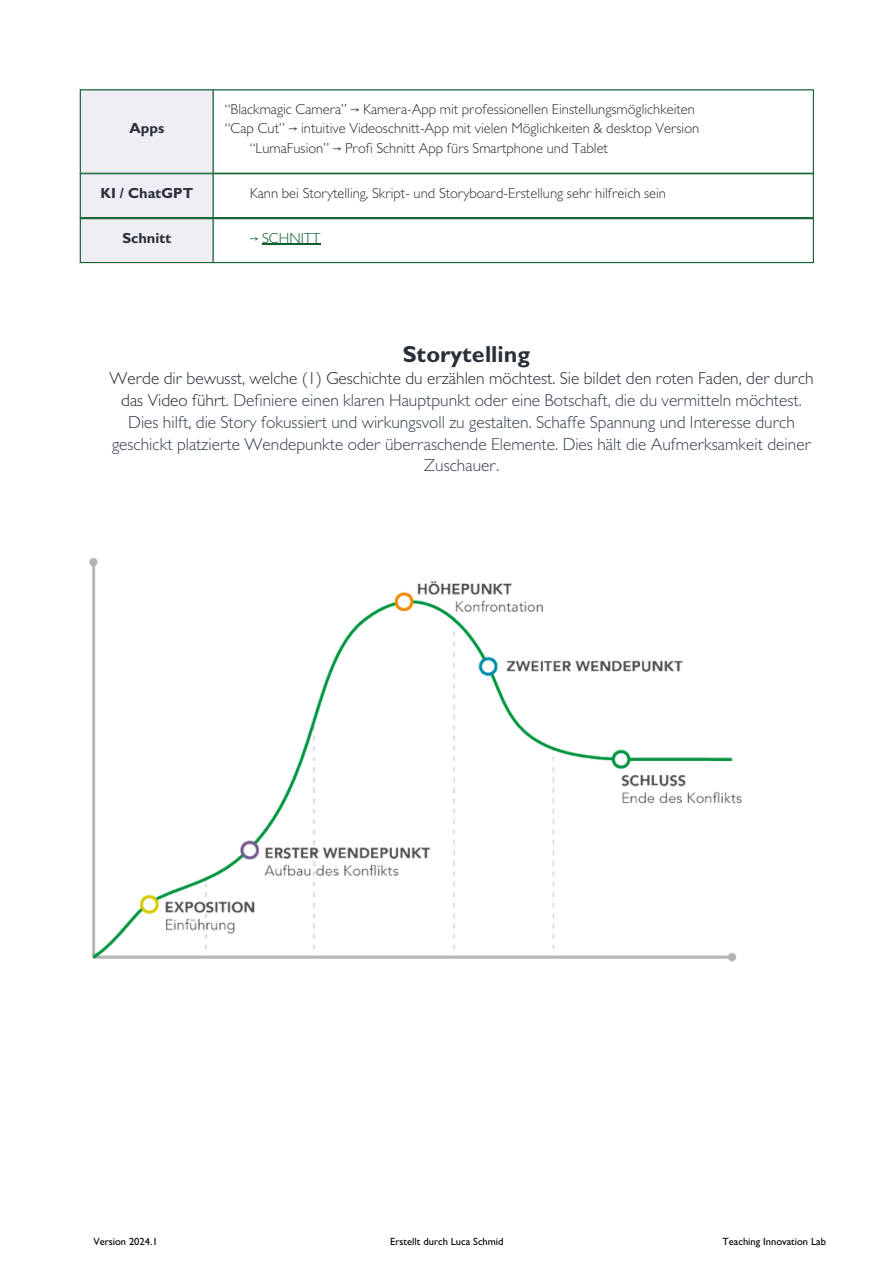
<style>
.page{position:relative;width:894px;height:1264px;background:#fff}
.page>*{position:absolute;margin:0;border:0;box-sizing:border-box;transform-origin:0 0}
.t1{font:700 23.25px "Gill Sans MT Pro";color:#293039}
.t2{font:300 17.4px/21.8px "Gill Sans MT Pro";color:#374151;text-align:center}
.t3{font:300 14.55px "Gill Sans MT Pro";color:#293039}
.t4{font:700 14.55px "Gill Sans MT Pro";color:#293039}
.t5{font:300 14.55px "Gill Sans MT Pro";color:#0a5f2d}
.t6{font:500 10.5px "Gill Sans MT Pro";color:#000}
.s1{font-family:"Free Mono";font-weight:400}
.s2{color:#293039}
</style>
<div class="page">
<div style="left:80px;top:218px;width:133px;height:45px;background:#f0eef4"></div>
<hr style="left:262px;top:244px;width:58px;height:1px;background:#0a5f2d">
<hr style="left:80px;top:219px;width:1px;height:43px;background:#0a5f2d">
<hr style="left:212px;top:219px;width:1px;height:43px;background:#0a5f2d">
<hr style="left:812px;top:219px;width:1px;height:43px;background:#0a5f2d">
<hr style="left:80px;top:218px;width:733px;height:1px;background:#0a5f2d">
<hr style="left:80px;top:262px;width:733px;height:1px;background:#0a5f2d">
<div style="left:80px;top:173px;width:133px;height:45px;background:#f0eef4"></div>
<hr style="left:80px;top:174px;width:1px;height:43px;background:#0a5f2d">
<hr style="left:212px;top:174px;width:1px;height:43px;background:#0a5f2d">
<hr style="left:812px;top:174px;width:1px;height:43px;background:#0a5f2d">
<hr style="left:80px;top:217px;width:733px;height:1px;background:#0a5f2d">
<div style="left:80px;top:90px;width:133px;height:83px;background:#f0eef4"></div>
<hr style="left:80px;top:90px;width:1px;height:83px;background:#0a5f2d">
<hr style="left:212px;top:90px;width:1px;height:83px;background:#0a5f2d">
<hr style="left:812px;top:90px;width:1px;height:83px;background:#0a5f2d">
<hr style="left:80px;top:89px;width:733px;height:1px;background:#0a5f2d">
<hr style="left:80px;top:173px;width:733px;height:1px;background:#0a5f2d">
<img style="left:89px;top:558px;width:653px;height:404px">
<p class="t4" style="left:129px;top:124px;width:36px">Apps</p>
<p class="t3" style="left:225px;top:104px;width:471px">“Blackmagic Camera” <span class="s1">⟶</span> Kamera-App mit professionellen Einstellungsmöglichkeiten</p>
<p class="t3" style="left:225px;top:124px;width:475px">“Cap Cut” <span class="s1">⟶</span> intuitive Videoschnitt-App mit vielen Möglichkeiten &amp; desktop Version</p>
<p class="t3" style="left:250px;top:143px;width:360px">“LumaFusion” <span class="s1">⟶</span> Profi Schnitt App fürs Smartphone und Tablet</p>
<p class="t4" style="left:100px;top:188px;width:94px">KI / ChatGPT</p>
<p class="t3" style="left:250px;top:188px;width:418px">Kann bei Storytelling, Skript- und Storyboard-Erstellung sehr hilfreich sein</p>
<p class="t4" style="left:122px;top:233px;width:51px">Schnitt</p>
<p class="t5" style="left:250px;top:233px;width:72px"><span class="s1">⟶</span> SCHNITT</p>
<p class="t1" style="left:403px;top:346px;width:129px">Storytelling</p>
<p class="t2" style="left:109px;top:370px;width:705px"><span class="s2">Werde dir bewusst, welche (1) Geschichte du erzählen möchtest. Sie bildet den roten Faden, der durch das Video führt.</span> Definiere einen klaren Hauptpunkt oder eine Botschaft, die du vermitteln möchtest.<br>Dies hilft, die Story fokussiert und wirkungsvoll zu gestalten. Schaffe Spannung und Interesse durch geschickt platzierte Wendepunkte oder überraschende Elemente. Dies hält die Aufmerksamkeit deiner Zuschauer.</p>
<p class="t6" style="left:93px;top:1237px;width:66px">Version 2024.1</p>
<p class="t6" style="left:390px;top:1237px;width:115px">Erstellt durch Luca Schmid</p>
<p class="t6" style="left:722px;top:1237px;width:105px">Teaching Innovation Lab</p>
</div>
